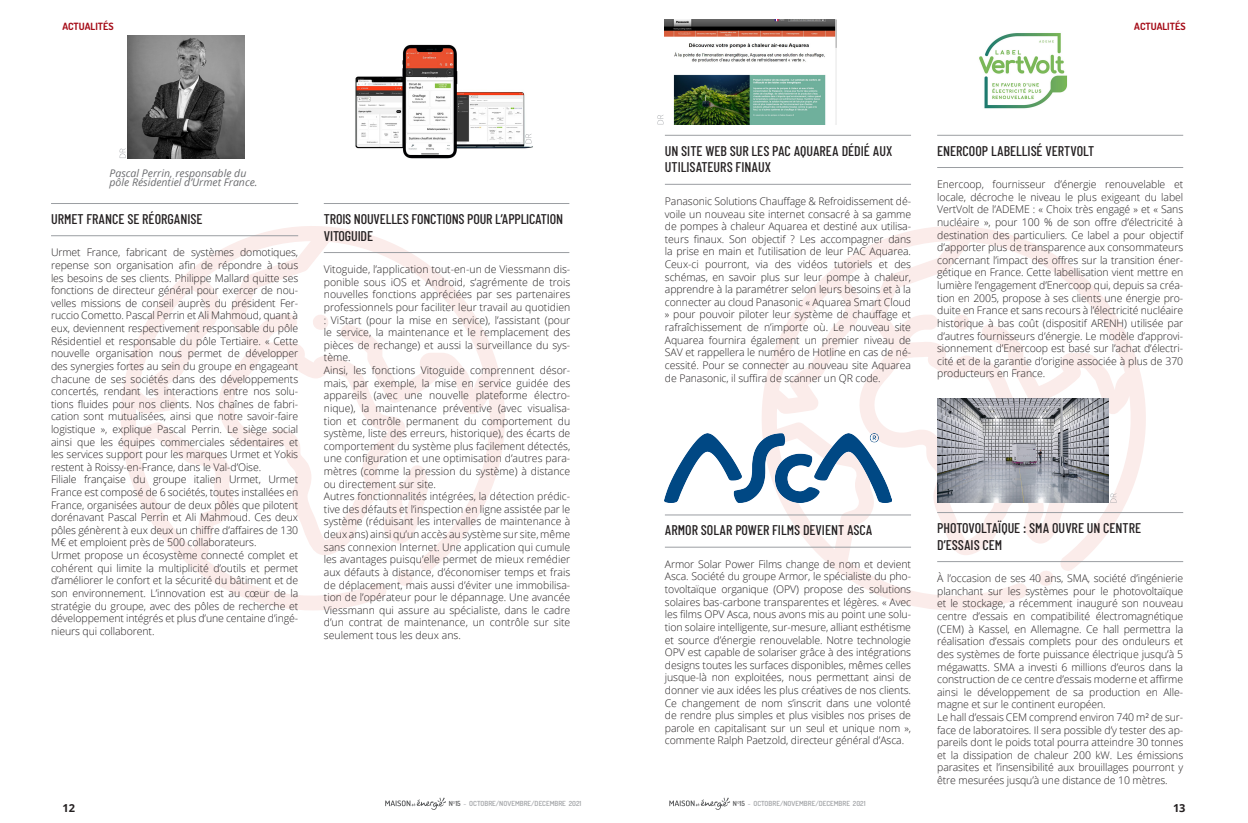
<style>
.page{position:relative;width:1248px;height:823px;background:#fff}
.page>*{position:absolute;margin:0;border:0;box-sizing:border-box;transform-origin:0 0}
.t1{font:500 14px/16.8px "Barlow Condensed";color:#231f20}
.t2{font:700 11px "Open Sans";color:#231f20}
.t3{font:300 10.5px/12.6px "Open Sans";letter-spacing:-.01em;color:#231f20;text-align:justify}
.t4{font:italic 10.5px/9px "Open Sans";color:#6c6d70}
.t5{font:700 10px "Dosis";color:#a50b17}
.t6{font:600 7px "Dosis";color:#a1a3a6}
.s1{color:#57585a}
.s2{font-size:6px;color:#57585a}
.s3{color:#b6b7bb}
</style>
<div class="page">
<svg style="left:385px;top:797px;width:61px;height:12px"></svg>
<svg style="left:669px;top:797px;width:61px;height:12px"></svg>
<svg style="left:114px;top:226px;width:391px;height:384px"></svg>
<svg style="left:380px;top:464px;width:49px;height:79px"></svg>
<svg style="left:312px;top:313px;width:17px;height:16px"></svg>
<svg style="left:755px;top:226px;width:396px;height:384px"></svg>
<svg style="left:1021px;top:502px;width:48px;height:41px"></svg>
<svg style="left:952px;top:313px;width:18px;height:16px"></svg>
<hr style="left:664px;top:135px;width:246px;height:1px;background:#9b9ea2">
<hr style="left:664px;top:184px;width:246px;height:1px;background:#9b9ea2">
<hr style="left:664px;top:514px;width:246px;height:1px;background:#9b9ea2">
<hr style="left:664px;top:546px;width:246px;height:1px;background:#9b9ea2">
<hr style="left:937px;top:135px;width:245px;height:1px;background:#9b9ea2">
<hr style="left:937px;top:167px;width:245px;height:1px;background:#9b9ea2">
<hr style="left:937px;top:511px;width:245px;height:1px;background:#9b9ea2">
<hr style="left:937px;top:560px;width:245px;height:1px;background:#9b9ea2">
<img style="left:664px;top:20px;width:172px;height:104px">
<svg style="left:657px;top:115px;width:6px;height:9px"></svg>
<hr style="left:51px;top:203px;width:247px;height:1px;background:#9b9ea2">
<hr style="left:51px;top:235px;width:247px;height:1px;background:#9b9ea2">
<hr style="left:324px;top:203px;width:245px;height:1px;background:#9b9ea2">
<hr style="left:324px;top:252px;width:245px;height:1px;background:#9b9ea2">
<img style="left:127px;top:35px;width:118px;height:123px">
<img style="left:355px;top:45px;width:178px;height:113px">
<svg style="left:525px;top:134px;width:6px;height:9px"></svg>
<img style="left:664px;top:433px;width:227px;height:69px">
<img style="left:979px;top:33px;width:89px;height:76px">
<img style="left:937px;top:398px;width:171px;height:104px">
<svg style="left:1110px;top:493px;width:6px;height:9px"></svg>
<svg style="left:120px;top:148px;width:5px;height:10px"></svg>
<p class="t5" style="left:62px;top:20px;width:53px">ACTUALITÉS</p>
<p class="t5" style="left:1134px;top:20px;width:53px">ACTUALITÉS</p>
<p class="t4" style="left:109px;top:169px;width:149px">Pascal Perrin, responsable du pôle Résidentiel d’Urmet France.</p>
<h1 class="t1" style="left:51px;top:210px;width:153px">URMET FRANCE SE RÉORGANISE</h1>
<p class="t3" style="left:51px;top:246px;width:249px;text-align:left">Urmet France, fabricant de systèmes domotiques, repense son organisation afin de répondre à tous les besoins de ses clients. Philippe Mallard quitte ses fonctions de directeur général pour exercer de nou&shy;velles missions de conseil auprès du président Fer&shy;ruccio Cometto. Pascal Perrin et Ali Mahmoud, quant à eux, deviennent respectivement responsable du pôle Résidentiel et responsable du pôle Tertiaire. « Cette nouvelle organisation nous permet de développer des synergies fortes au sein du groupe en engageant chacune de ses sociétés dans des développements concertés, rendant les interactions entre nos solu&shy;tions fluides pour nos clients. Nos chaînes de fabri&shy;cation sont mutualisées, ainsi que notre savoir-faire logistique », explique Pascal Perrin. Le siège social ainsi que les équipes commerciales sédentaires et les services support pour les marques Urmet et Yokis restent à Roissy-en-France, dans le Val-d’Oise.<br>Filiale française du groupe italien Urmet, Urmet France est composé de 6 sociétés, toutes installées en France, organisées autour de deux pôles que pilotent dorénavant Pascal Perrin et Ali Mahmoud. Ces deux pôles génèrent à eux deux un chiffre d’affaires de 130<br>M€ et emploient près de 500 collaborateurs.<br>Urmet propose un écosystème connecté complet et cohérent qui limite la multiplicité d’outils et permet d’améliorer le confort et la sécurité du bâtiment et de son environnement. L’innovation est au cœur de la stratégie du groupe, avec des pôles de recherche et développement intégrés et plus d’une centaine d’ingé&shy;nieurs qui collaborent.</p>
<h1 class="t1" style="left:324px;top:210px;width:241px">TROIS NOUVELLES FONCTIONS POUR L’APPLICATION<br>VITOGUIDE</h1>
<p class="t3" style="left:324px;top:262px;width:248px;text-align:left">Vitoguide, l’application tout-en-un de Viessmann dis&shy;ponible sous iOS et Android, s’agrémente de trois nouvelles fonctions appréciées par ses partenaires professionnels pour faciliter leur travail au quotidien : ViStart (pour la mise en service), l’assistant (pour le service, la maintenance et le remplacement des pièces de rechange) et aussi la surveillance du sys&shy;tème.<br>Ainsi, les fonctions Vitoguide comprennent désor&shy;mais, par exemple, la mise en service guidée des appareils (avec une nouvelle plateforme électro&shy;nique), la maintenance préventive (avec visualisa&shy;tion et contrôle permanent du comportement du système, liste des erreurs, historique), des écarts de comportement du système plus facilement détectés, une configuration et une optimisation d’autres para&shy;mètres (comme la pression du système) à distance ou directement sur site.<br>Autres fonctionnalités intégrées, la détection prédic&shy;tive des défauts et l’inspection en ligne assistée par le système (réduisant les intervalles de maintenance à deux ans) ainsi qu’un accès au système sur site, même sans connexion Internet. Une application qui cumule les avantages puisqu’elle permet de mieux remédier aux défauts à distance, d’économiser temps et frais de déplacement, mais aussi d’éviter une immobilisa&shy;tion de l’opérateur pour le dépannage. Une avancée Viessmann qui assure au spécialiste, dans le cadre d’un contrat de maintenance, un contrôle sur site seulement tous les deux ans.</p>
<h1 class="t1" style="left:664px;top:142px;width:229px">UN SITE WEB SUR LES PAC AQUAREA DÉDIÉ AUX<br>UTILISATEURS FINAUX</h1>
<p class="t3" style="left:664px;top:194px;width:248px">Panasonic Solutions Chauffage &amp; Refroidissement dé&shy;voile un nouveau site internet consacré à sa gamme de pompes à chaleur Aquarea et destiné aux utilisa&shy;teurs finaux. Son objectif ? Les accompagner dans la prise en main et l’utilisation de leur PAC Aquarea.<br>Ceux-ci pourront, via des vidéos tutoriels et des schémas, en savoir plus sur leur pompe à chaleur, apprendre à la paramétrer selon leurs besoins et à la connecter au cloud Panasonic « Aquarea Smart Cloud » pour pouvoir piloter leur système de chauffage et rafraîchissement de n’importe où. Le nouveau site Aquarea fournira également un premier niveau de SAV et rappellera le numéro de Hotline en cas de né&shy;cessité. Pour se connecter au nouveau site Aquarea de Panasonic, il suffira de scanner un QR code.</p>
<h1 class="t1" style="left:937px;top:142px;width:159px">ENERCOOP LABELLISÉ VERTVOLT</h1>
<p class="t3" style="left:937px;top:178px;width:247px">Enercoop, fournisseur d’énergie renouvelable et locale, décroche le niveau le plus exigeant du label VertVolt de l’ADEME : « Choix très engagé » et « Sans nucléaire », pour 100 % de son offre d’électricité à destination des particuliers. Ce label a pour objectif d’apporter plus de transparence aux consommateurs concernant l’impact des offres sur la transition éner&shy;gétique en France. Cette labellisation vient mettre en lumière l’engagement d’Enercoop qui, depuis sa créa&shy;tion en 2005, propose à ses clients une énergie pro&shy;duite en France et sans recours à l’électricité nucléaire historique à bas coût (dispositif ARENH) utilisée par d’autres fournisseurs d’énergie. Le modèle d’approvi&shy;sionnement d’Enercoop est basé sur l’achat d’électri&shy;cité et de la garantie d’origine associée à plus de 370 producteurs en France.</p>
<h1 class="t1" style="left:664px;top:521px;width:209px">ARMOR SOLAR POWER FILMS DEVIENT ASCA</h1>
<p class="t3" style="left:664px;top:557px;width:248px">Armor Solar Power Films change de nom et devient Asca. Société du groupe Armor, le spécialiste du pho&shy;tovoltaïque organique (OPV) propose des solutions solaires bas-carbone transparentes et légères. « Avec les films OPV Asca, nous avons mis au point une solu&shy;tion solaire intelligente, sur-mesure, alliant esthétisme et source d’énergie renouvelable. Notre technologie OPV est capable de solariser grâce à des intégrations designs toutes les surfaces disponibles, mêmes celles jusque-là non exploitées, nous permettant ainsi de donner vie aux idées les plus créatives de nos clients.<br>Ce changement de nom s’inscrit dans une volonté de rendre plus simples et plus visibles nos prises de parole en capitalisant sur un seul et unique nom », commente Ralph Paetzold, directeur général d’Asca.</p>
<h1 class="t1" style="left:937px;top:519px;width:205px">PHOTOVOLTAÏQUE : SMA OUVRE UN CENTRE<br>D’ESSAIS CEM</h1>
<p class="t3" style="left:937px;top:571px;width:247px;text-align:left">À l’occasion de ses 40 ans, SMA, société d’ingénierie planchant sur les systèmes pour le photovoltaïque et le stockage, a récemment inauguré son nouveau centre d’essais en compatibilité électromagnétique (CEM) à Kassel, en Allemagne. Ce hall permettra la réalisation d’essais complets pour des onduleurs et des systèmes de forte puissance électrique jusqu’à 5 mégawatts. SMA a investi 6 millions d’euros dans la construction de ce centre d’essais moderne et affirme ainsi le développement de sa production en Alle&shy;magne et sur le continent européen.<br>Le hall d’essais CEM comprend environ 740 m² de sur&shy;face de laboratoires. Il sera possible d’y tester des ap&shy;pareils dont le poids total pourra atteindre 30 tonnes et la dissipation de chaleur 200 kW. Les émissions parasites et l’insensibilité aux brouillages pourront y être mesurées jusqu’à une distance de 10 mètres.</p>
<p class="t6" style="left:449px;top:798px;width:134px"><span class="s1">N</span><span class="s2">°</span><span class="s1">15</span> <span class="s3">-</span> OCTOBRE/NOVEMBRE/DECEMBRE 2021</p>
<p class="t6" style="left:733px;top:798px;width:134px"><span class="s1">N</span><span class="s2">°</span><span class="s1">15</span> <span class="s3">-</span> OCTOBRE/NOVEMBRE/DECEMBRE 2021</p>
<p class="t2" style="left:62px;top:799px;width:14px">12</p>
<p class="t2" style="left:1172px;top:799px;width:14px">13</p>
</div>
